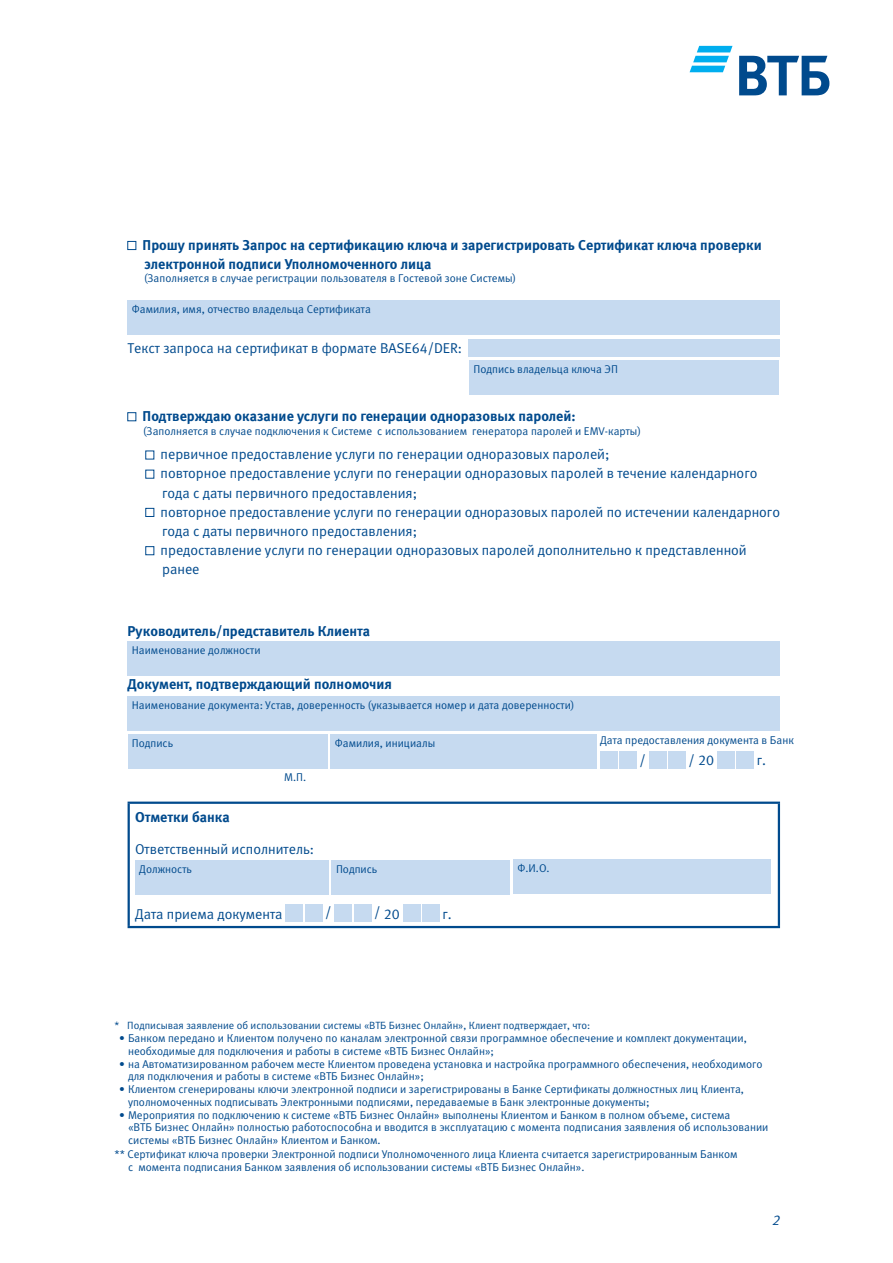
<style>
.page{position:relative;width:893px;height:1263px;background:#fff}
.page>*{position:absolute;margin:0;border:0;box-sizing:border-box;transform-origin:0 0}
.Text{font:14.25px/19.2px "Meta Normal Cyr LF";color:#004a8d}
.Text-2{font:14.25px/19.2px "Meta Bold Cyr LF";color:#004a8d}
.Blue{font:14.25px "Meta Bold Cyr LF";color:#004a8d}
.Subtitle_2{font:14.25px "Meta Normal Cyr LF";color:#004a8d}
.Subtitle_2-2{font:14.25px "Meta Bold Cyr LF";color:#004a8d}
.Blue-2{font:14.25px "Meta Normal Cyr LF";color:#004a8d}
.t1{font:italic 14.25px "Meta Normal Cyr LF";color:#004a8d}
.Signature{font:11.25px/12.8px "Meta Normal Cyr LF";color:#004a8d}
.Text-3{font:11.25px "Meta Normal Cyr LF";color:#004a8d}
.M_П{font:11.25px "Meta Normal Cyr LF";color:#004a8d}
.t2{font:10.5px "Meta Normal Cyr LF";color:#004a8d}
</style>
<div class="page">
<svg style="left:690px;top:46px;width:42px;height:26px"></svg>
<svg style="left:739px;top:56px;width:90px;height:39px"></svg>
<div style="left:128px;top:241px;width:8px;height:9px;border:1px solid #004a8d"></div>
<div style="left:128px;top:301px;width:652px;height:34px;background:#c6daf0"></div>
<div style="left:469px;top:339px;width:311px;height:17px;background:#c6daf0"></div>
<div style="left:469px;top:360px;width:310px;height:34px;background:#c6daf0"></div>
<div style="left:128px;top:412px;width:8px;height:9px;border:1px solid #004a8d"></div>
<div style="left:146px;top:508px;width:8px;height:9px;border:1px solid #004a8d"></div>
<div style="left:146px;top:546px;width:8px;height:9px;border:1px solid #004a8d"></div>
<div style="left:128px;top:642px;width:652px;height:34px;background:#c6daf0"></div>
<div style="left:128px;top:696px;width:652px;height:34px;background:#c6daf0"></div>
<div style="left:128px;top:734px;width:199px;height:34px;background:#c6daf0"></div>
<div style="left:331px;top:734px;width:266px;height:34px;background:#c6daf0"></div>
<div style="left:600px;top:751px;width:17px;height:17px;background:#c6daf0"></div>
<div style="left:619px;top:751px;width:17px;height:17px;background:#c6daf0"></div>
<div style="left:649px;top:751px;width:17px;height:17px;background:#c6daf0"></div>
<div style="left:668px;top:751px;width:17px;height:17px;background:#c6daf0"></div>
<div style="left:717px;top:751px;width:17px;height:17px;background:#c6daf0"></div>
<div style="left:736px;top:751px;width:17px;height:17px;background:#c6daf0"></div>
<hr style="left:128px;top:801px;width:652px;height:3px;background:#004a8d">
<hr style="left:128px;top:804px;width:2px;height:122px;background:#004a8d">
<hr style="left:778px;top:804px;width:2px;height:122px;background:#004a8d">
<hr style="left:128px;top:926px;width:652px;height:2px;background:#004a8d">
<div style="left:135px;top:860px;width:193px;height:34px;background:#c6daf0"></div>
<div style="left:332px;top:860px;width:178px;height:34px;background:#c6daf0"></div>
<div style="left:513px;top:860px;width:258px;height:34px;background:#c6daf0"></div>
<div style="left:286px;top:904px;width:17px;height:17px;background:#c6daf0"></div>
<div style="left:305px;top:904px;width:17px;height:17px;background:#c6daf0"></div>
<div style="left:335px;top:904px;width:17px;height:17px;background:#c6daf0"></div>
<div style="left:354px;top:904px;width:17px;height:17px;background:#c6daf0"></div>
<div style="left:403px;top:904px;width:17px;height:17px;background:#c6daf0"></div>
<div style="left:422px;top:904px;width:17px;height:17px;background:#c6daf0"></div>
<p class="Text-2" style="left:143px;top:235px;width:621px">Прошу принять Запрос на сертификацию ключа и зарегистрировать Сертификат ключа проверки электронной подписи Уполномоченного лица</p>
<p class="Text-3" style="left:144px;top:272px;width:374px">(Заполняется в случае регистрации пользователя в Гостевой зоне Системы)</p>
<p class="Signature" style="left:132px;top:303px;width:240px">Фамилия, имя, отчество владельца Сертификата</p>
<p class="Text" style="left:128px;top:338px;width:336px">Текст запроса на сертификат в формате BASE64/DER:</p>
<p class="Signature" style="left:473px;top:363px;width:146px">Подпись владельца ключа ЭП</p>
<p class="Text-2" style="left:143px;top:406px;width:435px">Подтверждаю оказание услуги по генерации одноразовых паролей:</p>
<p class="Signature" style="left:143px;top:424px;width:499px">(Заполняется в случае подключения к Системе с использованием генератора паролей и EMV-карты)</p>
<p class="Text" style="left:161px;top:445px;width:450px">первичное предоставление услуги по генерации одноразовых паролей;</p>
<p class="Text" style="left:161px;top:464px;width:621px">повторное предоставление услуги по генерации одноразовых паролей в течение календарного года с даты первичного предоставления;<br>повторное предоставление услуги по генерации одноразовых паролей по истечении календарного года с даты первичного предоставления;</p>
<p class="Text" style="left:161px;top:540px;width:588px">предоставление услуги по генерации одноразовых паролей дополнительно к представленной ранее</p>
<p class="Text-2" style="left:128px;top:621px;width:244px">Руководитель/представитель Клиента</p>
<p class="Signature" style="left:132px;top:644px;width:130px">Наименование должности</p>
<p class="Blue" style="left:128px;top:675px;width:266px">Документ, подтверждающий полномочия</p>
<p class="Signature" style="left:132px;top:698px;width:444px">Наименование документа: Устав, доверенность (указывается номер и дата доверенности)</p>
<p class="Signature" style="left:132px;top:737px;width:43px">Подпись</p>
<p class="Signature" style="left:335px;top:737px;width:102px">Фамилия, инициалы</p>
<p class="M_П" style="left:284px;top:771px;width:24px">М.П.</p>
<p class="Subtitle_2-2" style="left:135px;top:808px;width:96px">Отметки банка</p>
<p class="Subtitle_2" style="left:135px;top:841px;width:180px">Ответственный исполнитель:</p>
<p class="Signature" style="left:139px;top:862px;width:54px">Должность</p>
<p class="Signature" style="left:336px;top:862px;width:43px">Подпись</p>
<p class="Signature" style="left:517px;top:862px;width:34px">Ф.И.О.</p>
<p class="Text" style="left:135px;top:904px;width:149px">Дата приема документа</p>
<p class="Text" style="left:325px;top:902px;width:8px">/</p>
<p class="Text" style="left:374px;top:904px;width:27px">/ 20</p>
<p class="Text" style="left:443px;top:904px;width:11px">г.</p>
<p class="M_П" style="left:600px;top:734px;width:195px">Дата предоставления документа в Банк</p>
<p class="Blue-2" style="left:639px;top:752px;width:8px">/</p>
<p class="Blue-2" style="left:688px;top:752px;width:27px">/ 20</p>
<p class="Blue-2" style="left:757px;top:752px;width:11px">г.</p>
<p class="t2" style="left:115px;top:1020px;width:477px">* Подписывая заявление об использовании системы «ВТБ Бизнес Онлайн», Клиент подтверждает, что:</p>
<p class="Signature" style="left:128px;top:1032px;width:620px;text-indent:-9px">• Банком передано и Клиентом получено по каналам электронной связи программное обеспечение и комплект документации, необходимые для подключения и работы в системе «ВТБ Бизнес Онлайн»;</p>
<p class="Signature" style="left:128px;top:1057px;width:636px;text-indent:-9px">• на Автоматизированном рабочем месте Клиентом проведена установка и настройка программного обеспечения, необходимого для подключения и работы в системе «ВТБ Бизнес Онлайн»;</p>
<p class="Signature" style="left:128px;top:1083px;width:617px;text-indent:-9px">• Клиентом сгенерированы ключи электронной подписи и зарегистрированы в Банке Сертификаты должностных лиц Клиента, уполномоченных подписывать Электронными подписями, передаваемые в Банк электронные документы;</p>
<p class="Signature" style="left:128px;top:1108px;width:642px;text-indent:-9px">• Мероприятия по подключению к системе «ВТБ Бизнес Онлайн» выполнены Клиентом и Банком в полном объеме, система<br>«ВТБ Бизнес Онлайн» полностью работоспособна и вводится в эксплуатацию с момента подписания заявления об использовании системы «ВТБ Бизнес Онлайн» Клиентом и Банком.</p>
<p class="Signature" style="left:128px;top:1147px;width:611px;line-height:13.5px;text-indent:-14px">** Сертификат ключа проверки Электронной подписи Уполномоченного лица Клиента считается зарегистрированным Банком с момента подписания Банком заявления об использовании системы «ВТБ Бизнес Онлайн».</p>
<p class="t1" style="left:772px;top:1212px;width:9px">2</p>
</div>
